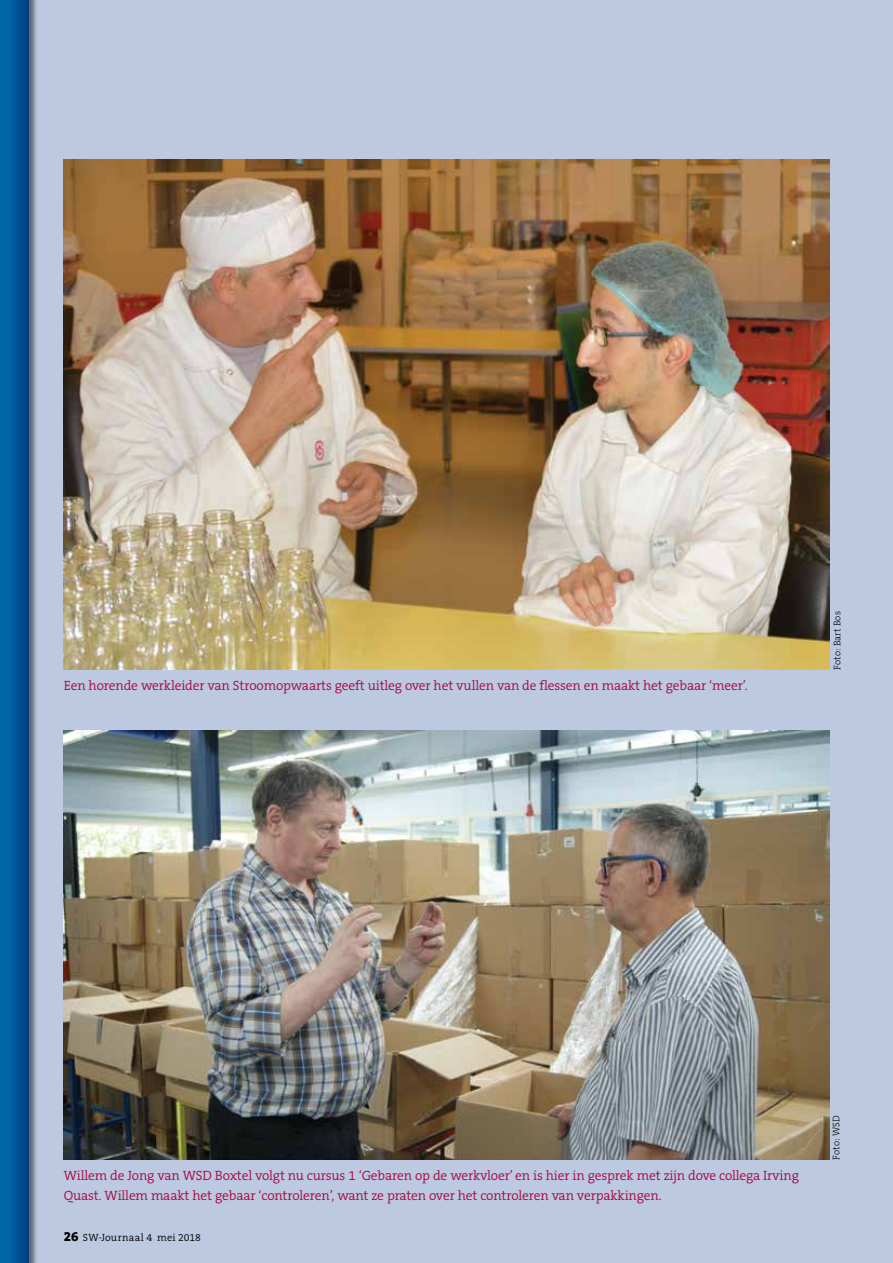
<style>
.page{position:relative;width:893px;height:1263px;background:#bcc9e1}
.page>*{position:absolute;margin:0;border:0;box-sizing:border-box;transform-origin:0 0}
.t1{font:300 13.5px/20.4px "The Serif B4";letter-spacing:-.01em;color:#a80841}
.t2{font:300 10.5px "The Serif B4";letter-spacing:.015em;color:#000}
.t3{font:300 9.75px "The Serif B3";letter-spacing:.01em;color:#000}
.s1{font-family:"The Serif B8";font-weight:800;font-size:13.5px}
</style>
<div class="page">
<img style="left:64px;top:159px;width:765px;height:510px">
<img style="left:64px;top:731px;width:765px;height:428px">
<div style="left:0;top:0;width:38px;height:1263px;background:#000;opacity:.5"></div>
<div style="left:0;top:0;width:31px;height:1263px;background:#0066a6;opacity:.75"></div>
<p class="t1" style="left:64px;top:676px;width:685px">Een horende werkleider van Stroomopwaarts geeft uitleg over het vullen van de flessen en maakt het gebaar ‘meer’.</p>
<p class="t3" style="left:832px;top:670px;width:60px;rotate:-90deg">Foto: Bart Bos</p>
<p class="t1" style="left:64px;top:1166px;width:737px">Willem de Jong van WSD Boxtel volgt nu cursus 1 ‘Gebaren op de werkvloer’ en is hier in gesprek met zijn dove collega Irving<br>Quast. Willem maakt het gebaar ‘controleren’, want ze praten over het controleren van verpakkingen.</p>
<p class="t2" style="left:64px;top:1232px;width:139px"><span class="s1">26</span> SW-Journaal 4 mei 2018</p>
<p class="t3" style="left:831px;top:1159px;width:46px;rotate:-90deg">Foto: WSD</p>
</div>
